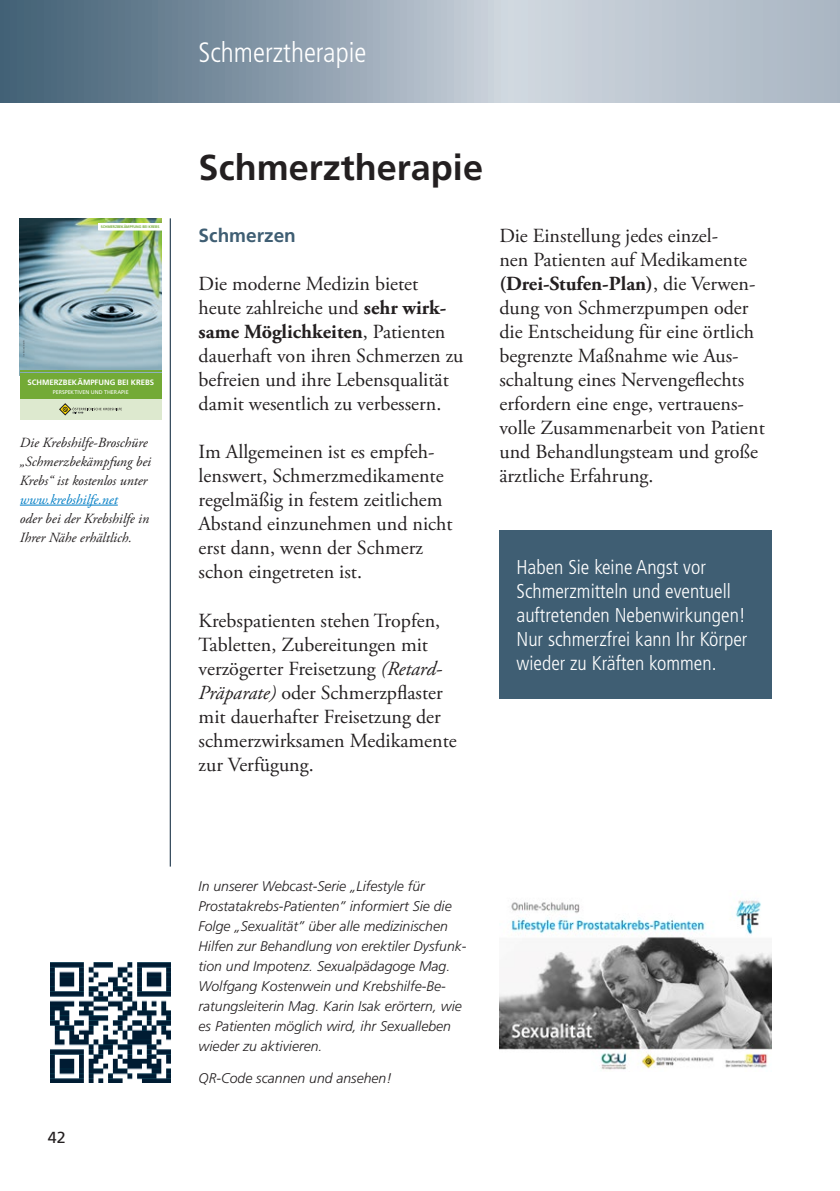
<style>
.page{position:relative;width:840px;height:1191px;background:#fff}
.page>*{position:absolute;margin:0;border:0;box-sizing:border-box;transform-origin:0 0}
.t1{font:700 36px "Frutiger LT Std";color:#231f20}
.t2{font:300 condensed 28px "Frutiger LT Std";color:#fff}
.t3{font:20px/24px "Adobe Garamond Pro";color:#231f20}
.t4{font:300 condensed 20px/24px "Frutiger LT Std";color:#fff}
.t5{font:700 19px "Frutiger LT Std";color:#3f5e73}
.t6{font:16px "Frutiger LT Std";color:#231f20}
.t7{font:italic 300 14px/20px "Frutiger LT Std";color:#231f20}
.t8{font:italic 14px/19px "Adobe Garamond Pro";color:#231f20}
.t9{font:italic 14px "Adobe Garamond Pro";color:#007ec5}
.t10{font:700 7.8px "Frutiger LT Std";color:#fff}
.t11{font:5.4px "Frutiger LT Std";letter-spacing:-.005em;color:#fff}
.t12{font:700 3.8px "Frutiger LT Std";letter-spacing:-.02em;color:#73aa36}
.s1{font-weight:700}
.s2{font-style:italic}
</style>
<div class="page">
<svg style="left:0;top:0;width:839px;height:102px;background:#99a9b6"></svg>
<hr style="left:170px;top:218px;width:1px;height:648px;background:#001c33">
<div style="left:499px;top:530px;width:272px;height:168px;background:#3f5e73"></div>
<hr style="left:20px;top:505px;width:98px;height:1px;background:#007ec5">
<img style="left:20px;top:218px;width:142px;height:155px">
<div style="left:20px;top:395px;width:142px;height:24px;background:#dde9cf"></div>
<hr style="left:20px;top:371px;width:142px;height:1px;background:#73aa36">
<div style="left:20px;top:373px;width:142px;height:26px;background:#73aa36"></div>
<div style="left:98px;top:223px;width:64px;height:6px;background:#fff"></div>
<hr style="left:98px;top:230px;width:64px;height:1px;background:#fff">
<svg style="left:60px;top:404px;width:62px;height:11px"></svg>
<img style="left:50px;top:962px;width:120px;height:120px">
<img style="left:499px;top:900px;width:272px;height:170px">
<p class="t12" style="left:101px;top:224px;width:60px">SCHMERZBEKÄMPFUNG BEI KREBS</p>
<p class="t10" style="left:28px;top:378px;width:128px">SCHMERZBEKÄMPFUNG BEI KREBS</p>
<p class="t11" style="left:53px;top:388px;width:77px">PERSPEKTIVEN UND THERAPIE</p>
<p class="t8" style="left:20px;top:433px;width:133px">Die Krebshilfe-Broschüre „Schmerzbekämpfung bei<br>Krebs“ ist kostenlos unter</p>
<p class="t9" style="left:20px;top:491px;width:99px">www.krebshilfe.net</p>
<p class="t8" style="left:20px;top:509px;width:131px">oder bei der Krebshilfe in<br>Ihrer Nähe erhältlich.</p>
<h2 class="t2" style="left:198px;top:36px;width:169px">Schmerztherapie</h2>
<h1 class="t1" style="left:198px;top:146px;width:286px">Schmerztherapie</h1>
<p class="t5" style="left:198px;top:225px;width:99px">Schmerzen</p>
<p class="t3" style="left:198px;top:273px;width:266px">Die moderne Medizin bietet heute zahlreiche und <span class="s1">sehr wirk&shy;same Möglichkeiten</span>, Patienten dauerhaft von ihren Schmerzen zu befreien und ihre Lebensqualität damit wesentlich zu verbessern.</p>
<p class="t3" style="left:198px;top:441px;width:255px">Im Allgemeinen ist es empfeh&shy;lenswert, Schmerzmedikamente regelmäßig in festem zeitlichem<br>Abstand einzunehmen und nicht erst dann, wenn der Schmerz schon eingetreten ist.</p>
<p class="t3" style="left:198px;top:609px;width:259px">Krebspatienten stehen Tropfen,<br>Tabletten, Zubereitungen mit verzögerter Freisetzung <span class="s2">(Retard-<br>Präparate)</span> oder Schmerzpflaster mit dauerhafter Freisetzung der schmerzwirksamen Medikamente zur Verfügung.</p>
<p class="t3" style="left:499px;top:225px;width:267px">Die Einstellung jedes einzel-<br>nen Patienten auf Medikamente <span class="s1">(Drei-Stufen-Plan)</span>, die Verwen&shy;dung von Schmerzpumpen oder die Entscheidung für eine örtlich begrenzte Maßnahme wie Aus&shy;schaltung eines Nervengeflechts erfordern eine enge, vertrauens&shy;volle Zusammenarbeit von Patient und Behandlungsteam und große ärztliche Erfahrung.</p>
<p class="t4" style="left:516px;top:555px;width:232px">Haben Sie keine Angst vor<br>Schmerzmitteln und eventuell auftretenden Nebenwirkungen!<br>Nur schmerzfrei kann Ihr Körper wieder zu Kräften kommen.</p>
<p class="t6" style="left:48px;top:1128px;width:19px">42</p>
<p class="t7" style="left:198px;top:876px;width:269px">In unserer Webcast-Serie „Lifestyle für Prostatakrebs-Patienten” informiert Sie die Folge „Sexualität” über alle medizinischen Hilfen zur Behandlung von erektiler Dysfunk&shy;tion und Impotenz. Sexualpädagoge Mag.<br>Wolfgang Kostenwein und Krebshilfe-Be&shy;ratungsleiterin Mag. Karin Isak erörtern, wie es Patienten möglich wird, ihr Sexualleben wieder zu aktivieren.</p>
<p class="t7" style="left:198px;top:1068px;width:194px">QR-Code scannen und ansehen!</p>
</div>
